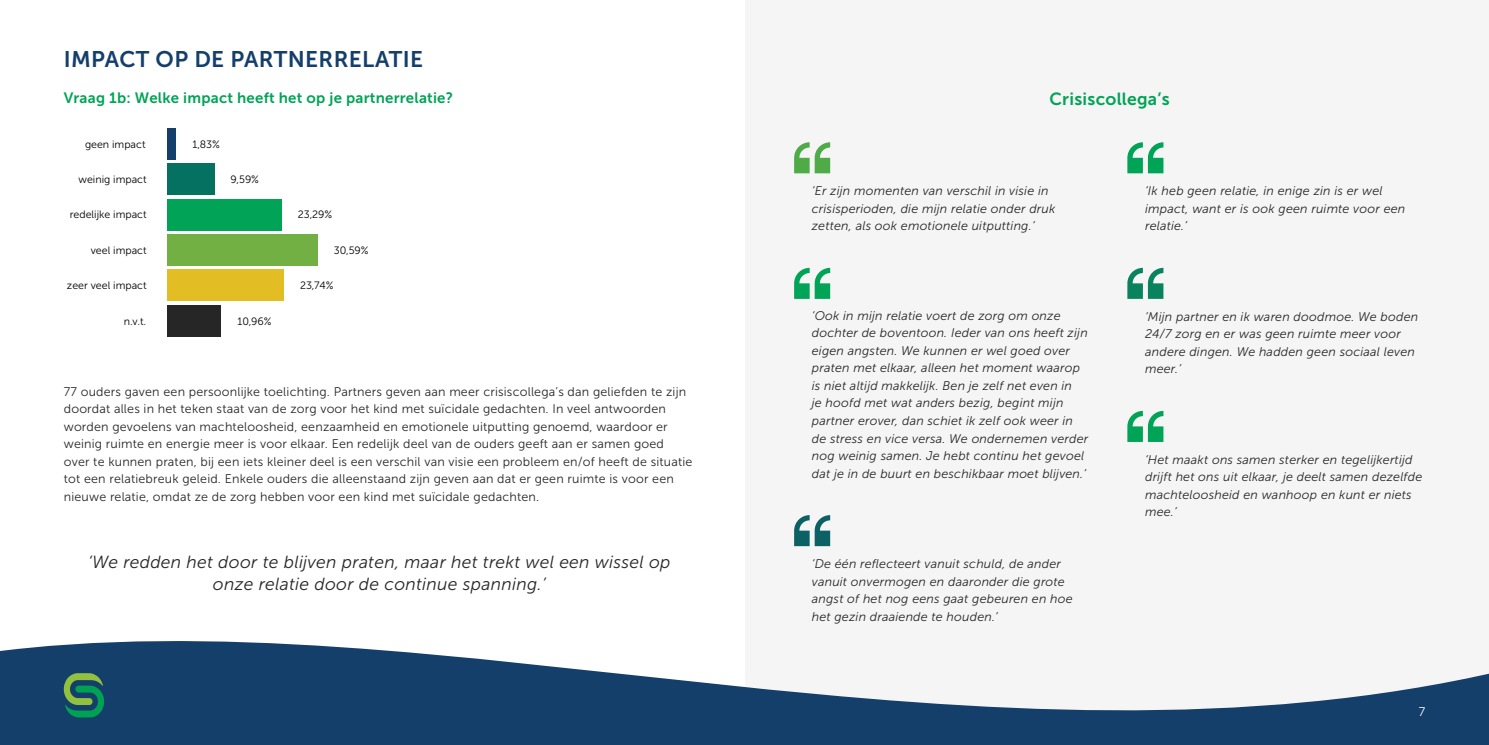
<style>
.page{position:relative;width:1489px;height:745px;background:#fff}
.page>*{position:absolute;margin:0;border:0;box-sizing:border-box;transform-origin:0 0}
.t1{font:22.5px "Museo Sans 700";letter-spacing:.015em;color:#153f6b}
.t2{font:italic 17.5px/22.5px "Museo Sans 300";letter-spacing:.015em;color:#262626;text-align:center}
.t3{font:17.5px "Museo Sans 700";letter-spacing:.015em;color:#00a456}
.t4{font:15px "Museo Sans 700";letter-spacing:.015em;color:#00a456}
.t5{font:italic 12.5px/17.5px "Museo Sans 300";letter-spacing:.015em;color:#262626}
.t6{font:12.5px/17.5px "Museo Sans 300";letter-spacing:.015em;color:#262626}
.t7{font:12.5px "Museo Sans 300";color:#fff}
.t8{font:10.62px "Museo Sans 300";color:#010101}
</style>
<div class="page">
<div style="left:167px;top:304px;width:54px;height:32px;background:#262626"></div>
<div style="left:167px;top:269px;width:117px;height:32px;background:#e2bd23"></div>
<div style="left:167px;top:234px;width:151px;height:31px;background:#73b043"></div>
<div style="left:167px;top:198px;width:115px;height:32px;background:#01a456"></div>
<div style="left:167px;top:163px;width:47px;height:32px;background:#057261"></div>
<div style="left:167px;top:128px;width:9px;height:32px;background:#143f6b"></div>
<div style="left:745px;top:0;width:743px;height:744px;background:#f5f5f5"></div>
<svg style="left:0;top:641px;width:1488px;height:103px;fill:#153f6b"></svg>
<svg style="left:64px;top:672px;width:40px;height:45px;background:#317c58"></svg>
<svg style="left:794px;top:515px;width:36px;height:31px"></svg>
<svg style="left:794px;top:142px;width:36px;height:31px"></svg>
<svg style="left:1127px;top:410px;width:36px;height:31px"></svg>
<svg style="left:1127px;top:142px;width:36px;height:31px"></svg>
<svg style="left:1127px;top:268px;width:36px;height:31px"></svg>
<svg style="left:794px;top:268px;width:36px;height:31px"></svg>
<h1 class="t1" style="left:64px;top:46px;width:361px">IMPACT OP DE PARTNERRELATIE</h1>
<p class="t4" style="left:64px;top:89px;width:391px">Vraag 1b: Welke impact heeft het op je partnerrelatie?</p>
<p class="t8" style="left:85px;top:138px;width:62px">geen impact</p>
<p class="t8" style="left:192px;top:138px;width:29px">1,83%</p>
<p class="t8" style="left:78px;top:173px;width:70px">weinig impact</p>
<p class="t8" style="left:230px;top:173px;width:30px">9,59%</p>
<p class="t8" style="left:70px;top:209px;width:78px">redelijke impact</p>
<p class="t8" style="left:298px;top:209px;width:36px">23,29%</p>
<p class="t8" style="left:91px;top:244px;width:57px">veel impact</p>
<p class="t8" style="left:334px;top:244px;width:36px">30,59%</p>
<p class="t8" style="left:67px;top:279px;width:81px">zeer veel impact</p>
<p class="t8" style="left:300px;top:279px;width:35px">23,74%</p>
<p class="t8" style="left:124px;top:315px;width:24px">n.v.t.</p>
<p class="t8" style="left:237px;top:315px;width:36px">10,96%</p>
<p class="t6" style="left:64px;top:382px;width:630px">77 ouders gaven een persoonlijke toelichting. Partners geven aan meer crisiscollega’s dan geliefden te zijn doordat alles in het teken staat van de zorg voor het kind met suïcidale gedachten. In veel antwoorden worden gevoelens van machteloosheid, eenzaamheid en emotionele uitputting genoemd, waardoor er weinig ruimte en energie meer is voor elkaar. Een redelijk deel van de ouders geeft aan er samen goed over te kunnen praten, bij een iets kleiner deel is een verschil van visie een probleem en/of heeft de situatie tot een relatiebreuk geleid. Enkele ouders die alleenstaand zijn geven aan dat er geen ruimte is voor een nieuwe relatie, omdat ze de zorg hebben voor een kind met suïcidale gedachten.</p>
<h2 class="t3" style="left:1049px;top:89px;width:122px">Crisiscollega’s</h2>
<p class="t5" style="left:811px;top:182px;width:245px">‘Er zijn momenten van verschil in visie in crisisperioden, die mijn relatie onder druk zetten, als ook emotionele uitputting.’</p>
<p class="t5" style="left:811px;top:307px;width:278px">‘Ook in mijn relatie voert de zorg om onze dochter de boventoon. Ieder van ons heeft zijn eigen angsten. We kunnen er wel goed over praten met elkaar, alleen het moment waarop is niet altijd makkelijk. Ben je zelf net even in<br>je hoofd met wat anders bezig, begint mijn partner erover, dan schiet ik zelf ook weer in de stress en vice versa. We ondernemen verder nog weinig samen. Je hebt continu het gevoel dat je in de buurt en beschikbaar moet blijven.’</p>
<p class="t5" style="left:1144px;top:182px;width:262px">‘Ik heb geen relatie, in enige zin is er wel impact, want er is ook geen ruimte voor een relatie.’</p>
<p class="t5" style="left:1144px;top:307px;width:274px">‘Mijn partner en ik waren doodmoe. We boden 24/7 zorg en er was geen ruimte meer voor andere dingen. We hadden geen sociaal leven meer.’</p>
<p class="t5" style="left:1144px;top:450px;width:279px">‘Het maakt ons samen sterker en tegelijkertijd drijft het ons uit elkaar, je deelt samen dezelfde machteloosheid en wanhoop en kunt er niets mee.’</p>
<h2 class="t2" style="left:88px;top:550px;width:584px">‘We redden het door te blijven praten, maar het trekt wel een wissel op onze relatie door de continue spanning.’</h2>
<p class="t5" style="left:811px;top:554px;width:262px">‘De één reflecteert vanuit schuld, de ander vanuit onvermogen en daaronder die grote angst of het nog eens gaat gebeuren en hoe het gezin draaiende te houden.’</p>
<p class="t7" style="left:1418px;top:704px;width:8px">7</p>
</div>
